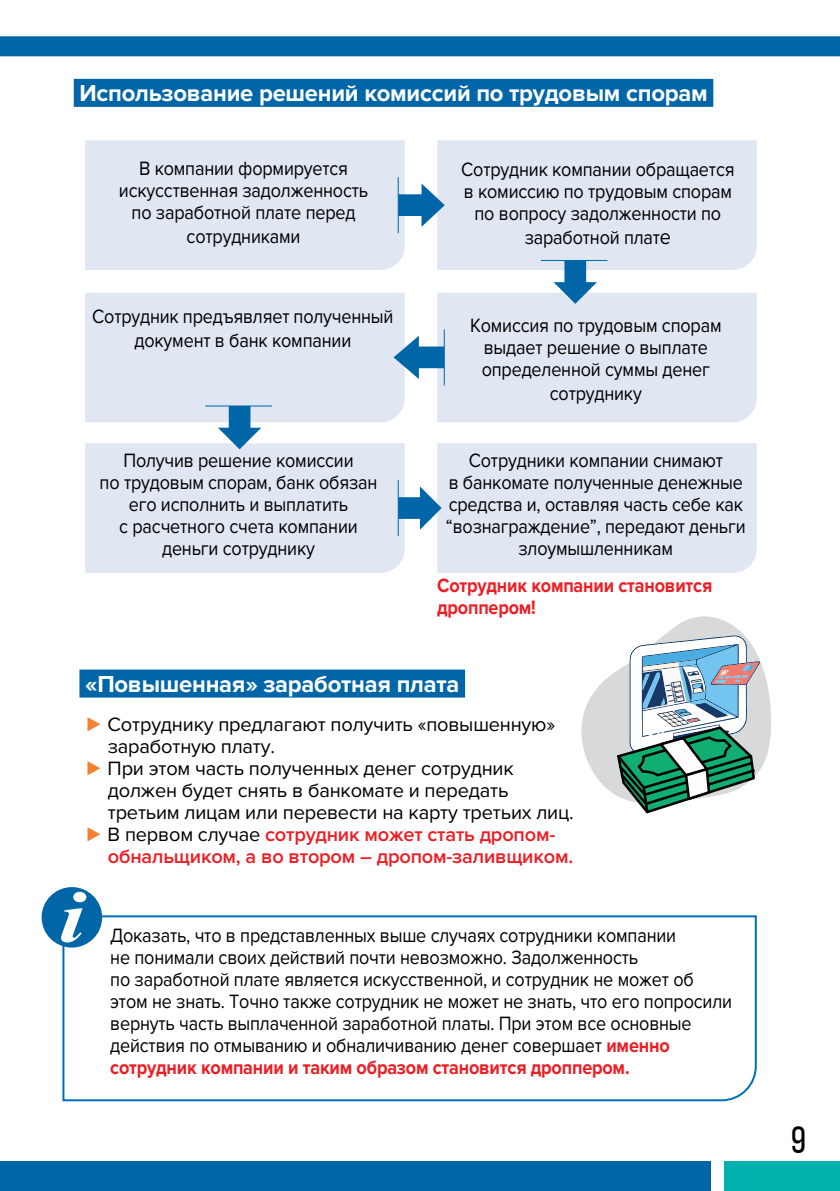
<style>
.page{position:relative;width:840px;height:1191px;background:#fff}
.page>*{position:absolute;margin:0;border:0;box-sizing:border-box;transform-origin:0 0}
.t1{font:38px "Bebas Neue";color:#000}
.t2{font:700 24px "Proxima Nova";letter-spacing:-.01em;color:#fff}
.t3{font:20px/22px "Proxima Nova";letter-spacing:-.01em;color:#000;text-align:center;scale:.9 1}
.t4{font:20px "Proxima Nova";letter-spacing:-.01em;color:#000}
.t5{font:600 20px "Proxima Nova";letter-spacing:-.01em;color:#ed1d24}
.t6{font:700 20px/22px "Proxima Nova";letter-spacing:-.01em;color:#ed1d24;scale:.9 1}
.s1{font-size:22px}
.s2{font-family:"Tahoma";color:#f58030}
.s3{font-family:"Tahoma";font-weight:400;color:#f58030}
.s4{font-weight:400;color:#000}
.s5{font-weight:700;color:#ed1d24}
</style>
<div class="page">
<div style="left:0;top:36px;width:839px;height:20px;background:#0066a8"></div>
<svg style="left:61px;top:914px;width:696px;height:188px"></svg>
<div style="left:85px;top:140px;width:319px;height:130px;background:#e0e6f2"></div>
<div style="left:85px;top:293px;width:319px;height:129px;background:#e0e6f2"></div>
<div style="left:85px;top:443px;width:319px;height:130px;background:#e0e6f2"></div>
<div style="left:437px;top:140px;width:319px;height:130px;background:#e0e6f2"></div>
<div style="left:437px;top:293px;width:319px;height:129px;background:#e0e6f2"></div>
<div style="left:437px;top:443px;width:319px;height:130px;background:#e0e6f2"></div>
<div style="left:74px;top:79px;width:639px;height:28px;background:#0066a8"></div>
<div style="left:79px;top:669px;width:386px;height:28px;background:#0066a8"></div>
<div style="left:42px;top:887px;width:60px;height:60px;background:#0066a8;border-radius:50%"></div>
<svg style="left:61px;top:891px;width:25px;height:51px"></svg>
<svg style="left:581px;top:616px;width:189px;height:198px"></svg>
<svg style="left:398px;top:183px;width:46px;height:44px"></svg>
<hr style="left:397px;top:177px;width:1px;height:56px;background:#0066a8">
<svg style="left:398px;top:486px;width:43px;height:44px"></svg>
<hr style="left:397px;top:480px;width:1px;height:56px;background:#0066a8">
<svg style="left:393px;top:336px;width:50px;height:43px"></svg>
<hr style="left:443px;top:329px;width:1px;height:56px;background:#0066a8">
<svg style="left:553px;top:261px;width:43px;height:43px"></svg>
<hr style="left:540px;top:260px;width:67px;height:1px;background:#0066a8">
<svg style="left:218px;top:406px;width:43px;height:43px"></svg>
<hr style="left:205px;top:405px;width:67px;height:1px;background:#0066a8">
<div style="left:0;top:1160px;width:709px;height:31px;background:#0066a8"></div>
<div style="left:723px;top:1160px;width:116px;height:31px;background:#00b1ad"></div>
<p class="t2" style="left:79px;top:79px;width:629px">Использование решений комиссий по трудовым спорам</p>
<p class="t3" style="left:119px;top:157px;width:278px">В компании формируется искусственная задолженность по заработной плате перед</p>
<p class="t3" style="left:186px;top:225px;width:128px">сотрудниками</p>
<p class="t3" style="left:92px;top:305px;width:336px;line-height:24px">Сотрудник предъявляет полученный документ в банк компании</p>
<p class="t3" style="left:461px;top:159px;width:305px">Сотрудник компании обращается в комиссию по трудовым спорам по вопросу задолженности по</p>
<p class="t3" style="left:524px;top:227px;width:164px">заработной плат<span class="s1">е</span></p>
<p class="t3" style="left:470px;top:315px;width:281px">Комиссия по трудовым спорам выдает решение о выплате определенной суммы денег</p>
<p class="t3" style="left:549px;top:383px;width:104px">сотруднику</p>
<p class="t3" style="left:100px;top:449px;width:310px">Получив решение комиссии<br>по трудовым спорам, банк обязан его исполнить и выплатить<br>с расчетного счета компании деньги сотруднику</p>
<p class="t3" style="left:445px;top:450px;width:334px">Сотрудники компании снимают<br>в банкомате полученные денежные средства и, оставляя часть себе как “вознаграждение”, передают деньги злоумышленникам</p>
<p class="t6" style="left:437px;top:574px;width:307px">Сотрудник компании становится дроппером!</p>
<p class="t2" style="left:85px;top:670px;width:375px">«Повышенная» заработная плата</p>
<p class="t4" style="left:85px;top:713px;width:471px"><span class="s2">►</span> Сотруднику предлагают получить «повышенную»</p>
<p class="t4" style="left:108px;top:735px;width:169px">заработную плату.</p>
<p class="t4" style="left:85px;top:757px;width:430px"><span class="s2">►</span> При этом часть полученных денег сотрудник</p>
<p class="t4" style="left:108px;top:779px;width:402px">должен будет снять в банкомате и передать</p>
<p class="t4" style="left:108px;top:801px;width:467px">третьим лицам или перевести на карту третьих лиц.</p>
<p class="t5" style="left:85px;top:823px;width:471px"><span class="s3">►</span> <span class="s4">В первом случае</span> сотрудник может стать дропом-</p>
<p class="t5" style="left:108px;top:845px;width:466px">обнальщиком, а во втором – дропом-заливщиком.</p>
<p class="t3" style="left:110px;top:925px;width:692px;text-align:left">Доказать, что в представленных выше случаях сотрудники компании<br>не понимали своих действий почти невозможно. Задолженность<br>по заработной плате является искусственной, и сотрудник не может об этом не знать. Точно также сотрудник не может не знать, что его попросили вернуть часть выплаченной заработной платы. При этом все основные действия по отмыванию и обналичиванию денег совершает <span class="s5">именно сотрудник компании и таким образом становится дроппером.</span></p>
<h1 class="t1" style="left:790px;top:1119px;width:16px">9</h1>
</div>
